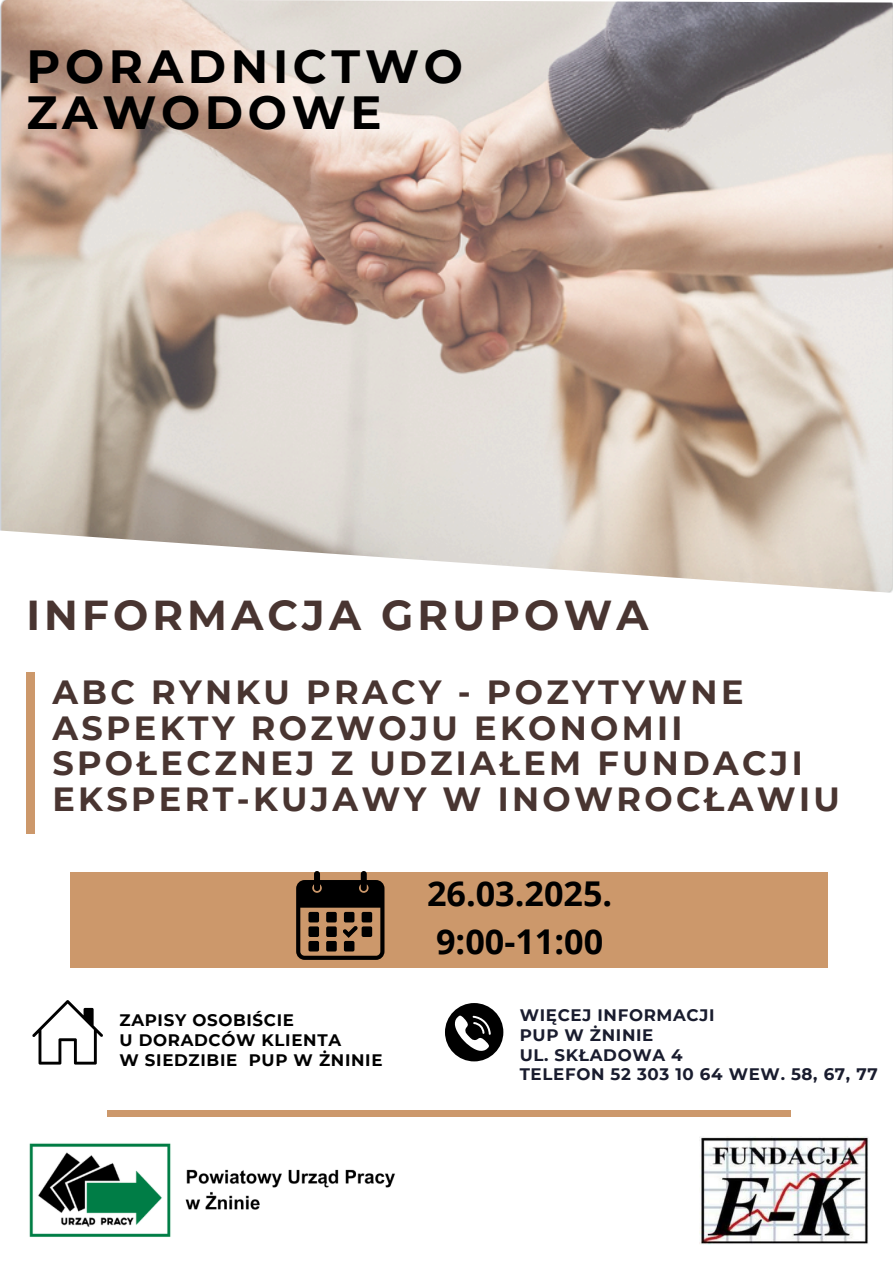
<style>
.page{position:relative;width:893px;height:1263px;background:#fff}
.page>*{position:absolute;margin:0;border:0;box-sizing:border-box;transform-origin:0 0}
.t1{font:700 46.42px/45.6px "Montserrat";letter-spacing:.1em;color:#000}
.t2{font:700 41.78px "Montserrat";letter-spacing:.1em;color:#493531}
.t3{font:700 34.2px/47.8px "Open Sans";color:#000}
.t4{font:700 33.53px/35.4px "Montserrat";letter-spacing:.1em;color:#493531}
.t5{font:700 16.65px "Montserrat";letter-spacing:.04em;color:#191c2e}
.t6{font:700 16.65px "Montserrat";letter-spacing:.04em;color:#000}
</style>
<div class="page">
<div style="left:107px;top:1111px;width:684px;height:7px;background:#cc986b"></div>
<div style="left:70px;top:872px;width:758px;height:95px;background:#cc986b"></div>
<div style="left:26px;top:672px;width:8px;height:161px;background:#cc986b"></div>
<img style="left:29px;top:1117px;width:841px;height:120px">
<svg style="left:32px;top:1000px;width:71px;height:64px"></svg>
<svg style="left:445px;top:1003px;width:58px;height:58px"></svg>
<img style="left:699px;top:1137px;width:170px;height:108px">
<img style="left:0;top:0;width:893px;height:592px">
<svg style="left:296px;top:871px;width:88px;height:89px"></svg>
<h2 class="t1" style="left:26px;top:44px;width:438px">PORADNICTWO<br>ZAWODOWE</h2>
<p class="t2" style="left:26px;top:589px;width:623px">INFORMACJA GRUPOWA</p>
<h3 class="t4" style="left:52px;top:674px;width:789px">ABC RYNKU PRACY - POZYTYWNE<br>ASPEKTY ROZWOJU EKONOMII<br>SPOŁECZNEJ Z UDZIAŁEM FUNDACJI<br>EKSPERT-KUJAWY W INOWROCŁAWIU</h3>
<p class="t6" style="left:120px;top:1010px;width:176px">ZAPISY OSOBIŚCIE</p>
<h1 class="t6" style="left:120px;top:1030px;width:223px">U DORADCÓW KLIENTA</h1>
<p class="t6" style="left:120px;top:1050px;width:264px">W SIEDZIBIE PUP W ŻNINIE</p>
<p class="t3" style="left:427px;top:869px;width:187px">26.03.2025.<br>9:00-11:00</p>
<p class="t5" style="left:520px;top:1005px;width:196px">WIĘCEJ INFORMACJI</p>
<h4 class="t5" style="left:520px;top:1025px;width:135px">PUP W ŻNINIE</h4>
<p class="t5" style="left:520px;top:1044px;width:164px">UL. SKŁADOWA 4</p>
<p class="t5" style="left:520px;top:1064px;width:359px">TELEFON 52 303 10 64 WEW. 58, 67, 77</p>
</div>
